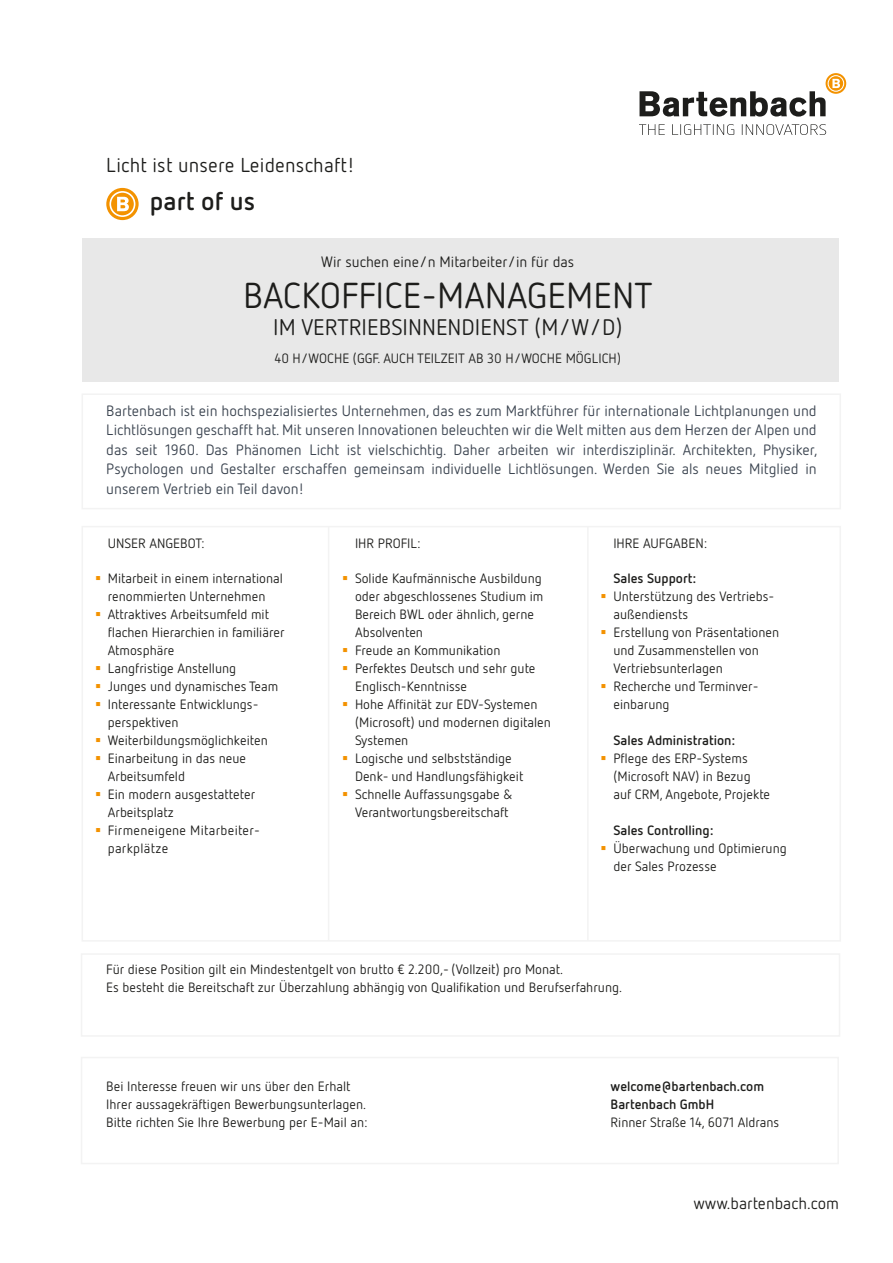
<style>
.page{position:relative;width:893px;height:1263px;background:#fff}
.page>*{position:absolute;margin:0;border:0;box-sizing:border-box;transform-origin:0 0}
.t1{font:36px "Netto OT";color:#1d1d1b}
.t2{font:700 25.65px "Netto OT";color:#1d1d1b}
.t3{font:22.5px "Netto OT";color:#1d1d1b}
.t4{font:19.95px "Netto OT";letter-spacing:.01em;color:#1d1d1b}
.t5{font:16.5px "Netto OT";color:#1d1d1b}
.t6{font:15px/19.5px "Netto OT";color:#3a434f;text-align:justify}
.t7{font:15px "Netto OT";color:#1d1d1b}
.t8{font:13.5px/18px "Netto OT";color:#1d1d1b}
.t9{font:700 13.5px/18px "Netto OT";color:#1d1d1b}
</style>
<div class="page">
<svg style="left:826px;top:73px;width:20px;height:21px"></svg>
<svg style="left:640px;top:75px;width:204px;height:42px"></svg>
<svg style="left:640px;top:124px;width:25px;height:11px"></svg>
<svg style="left:672px;top:124px;width:62px;height:11px"></svg>
<svg style="left:742px;top:124px;width:84px;height:11px"></svg>
<svg style="left:106px;top:188px;width:33px;height:32px"></svg>
<svg style="left:109px;top:191px;width:26px;height:26px"></svg>
<div style="left:81px;top:1057px;width:758px;height:107px;border:2px solid #f3f3f3"></div>
<div style="left:82px;top:238px;width:757px;height:143px;background:#e8e8e8"></div>
<div style="left:82px;top:526px;width:759px;height:416px;border:2px solid #f3f3f3"></div>
<hr style="left:328px;top:527px;width:1px;height:414px;background:#f3f3f3">
<hr style="left:587px;top:527px;width:2px;height:414px;background:#f3f3f3">
<div style="left:82px;top:393px;width:759px;height:116px;border:2px solid #f3f3f3"></div>
<h3 class="t4" style="left:106px;top:157px;width:250px">Licht ist unsere Leidenschaft!</h3>
<h2 class="t2" style="left:150px;top:190px;width:107px">part of us</h2>
<p class="t7" style="left:321px;top:255px;width:255px">Wir suchen eine/n Mitarbeiter/in für das</p>
<h1 class="t1" style="left:243px;top:280px;width:411px">BACKOFFICE-MANAGEMENT</h1>
<h3 class="t3" style="left:273px;top:318px;width:351px">IM VERTRIEBSINNENDIENST (M/W/D)</h3>
<p class="t8" style="left:275px;top:350px;width:348px">40 H/WOCHE (GGF. AUCH TEILZEIT AB 30 H/WOCHE MÖGLICH)</p>
<p class="t6" style="left:106px;top:402px;width:713px">Bartenbach ist ein hochspezialisiertes Unternehmen, das es zum Marktführer für internationale Lichtplanungen und Lichtlösungen geschafft hat. Mit unseren Innovationen beleuchten wir die Welt mitten aus dem Herzen der Alpen und das seit 1960. Das Phänomen Licht ist vielschichtig. Daher arbeiten wir interdisziplinär. Architekten, Physiker, Psychologen und Gestalter erschaffen gemeinsam individuelle Lichtlösungen. Werden Sie als neues Mitglied in unserem Vertrieb ein Teil davon!</p>
<p class="t8" style="left:108px;top:535px;width:98px">UNSER ANGEBOT:</p>
<p class="t8" style="left:108px;top:570px;width:178px">Mitarbeit in einem international renommierten Unternehmen<br>Attraktives Arbeitsumfeld mit flachen Hierarchien in familiärer<br>Atmosphäre<br>Langfristige Anstellung<br>Junges und dynamisches Team<br>Interessante Entwicklungs&shy;perspektiven<br>Weiterbildungsmöglichkeiten<br>Einarbeitung in das neue<br>Arbeitsumfeld<br>Ein modern ausgestatteter<br>Arbeitsplatz<br>Firmeneigene Mitarbeiter&shy;parkplätze</p>
<p class="t8" style="left:355px;top:535px;width:67px">IHR PROFIL:</p>
<p class="t8" style="left:355px;top:570px;width:197px">Solide Kaufmännische Ausbildung oder abgeschlossenes Studium im<br>Bereich BWL oder ähnlich, gerne<br>Absolventen<br>Freude an Kommunikation<br>Perfektes Deutsch und sehr gute<br>Englisch-Kenntnisse<br>Hohe Affinität zur EDV-Systemen (Microsoft) und modernen digitalen<br>Systemen<br>Logische und selbstständige<br>Denk- und Handlungsfähigkeit<br>Schnelle Auffassungsgabe &amp;<br>Verantwortungsbereitschaft</p>
<p class="t8" style="left:613px;top:535px;width:95px">IHRE AUFGABEN:</p>
<p class="t9" style="left:613px;top:570px;width:84px">Sales Support:</p>
<p class="t8" style="left:613px;top:588px;width:167px">Unterstützung des Vertriebs&shy;außendiensts<br>Erstellung von Präsentationen und Zusammenstellen von<br>Vertriebsunterlagen<br>Recherche und Terminver&shy;einbarung</p>
<p class="t9" style="left:613px;top:732px;width:123px">Sales Administration:</p>
<p class="t8" style="left:613px;top:750px;width:158px">Pflege des ERP-Systems (Microsoft NAV) in Bezug auf CRM, Angebote, Projekte</p>
<p class="t9" style="left:613px;top:822px;width:102px">Sales Controlling:</p>
<p class="t8" style="left:613px;top:840px;width:175px">Überwachung und Optimierung der Sales Prozesse</p>
<p class="t8" style="left:106px;top:961px;width:517px">Für diese Position gilt ein Mindestentgelt von brutto € 2.200,- (Vollzeit) pro Monat.<br>Es besteht die Bereitschaft zur Überzahlung abhängig von Qualifikation und Berufserfahrung.</p>
<p class="t8" style="left:106px;top:1078px;width:263px">Bei Interesse freuen wir uns über den Erhalt<br>Ihrer aussagekräftigen Bewerbungsunterlagen.<br>Bitte richten Sie Ihre Bewerbung per E-Mail an:</p>
<p class="t9" style="left:611px;top:1078px;width:155px">welcome@bartenbach.com<br>Bartenbach GmbH</p>
<p class="t8" style="left:611px;top:1114px;width:170px">Rinner Straße 14, 6071 Aldrans</p>
<p class="t5" style="left:693px;top:1197px;width:147px">www.bartenbach.com</p>
</div>
